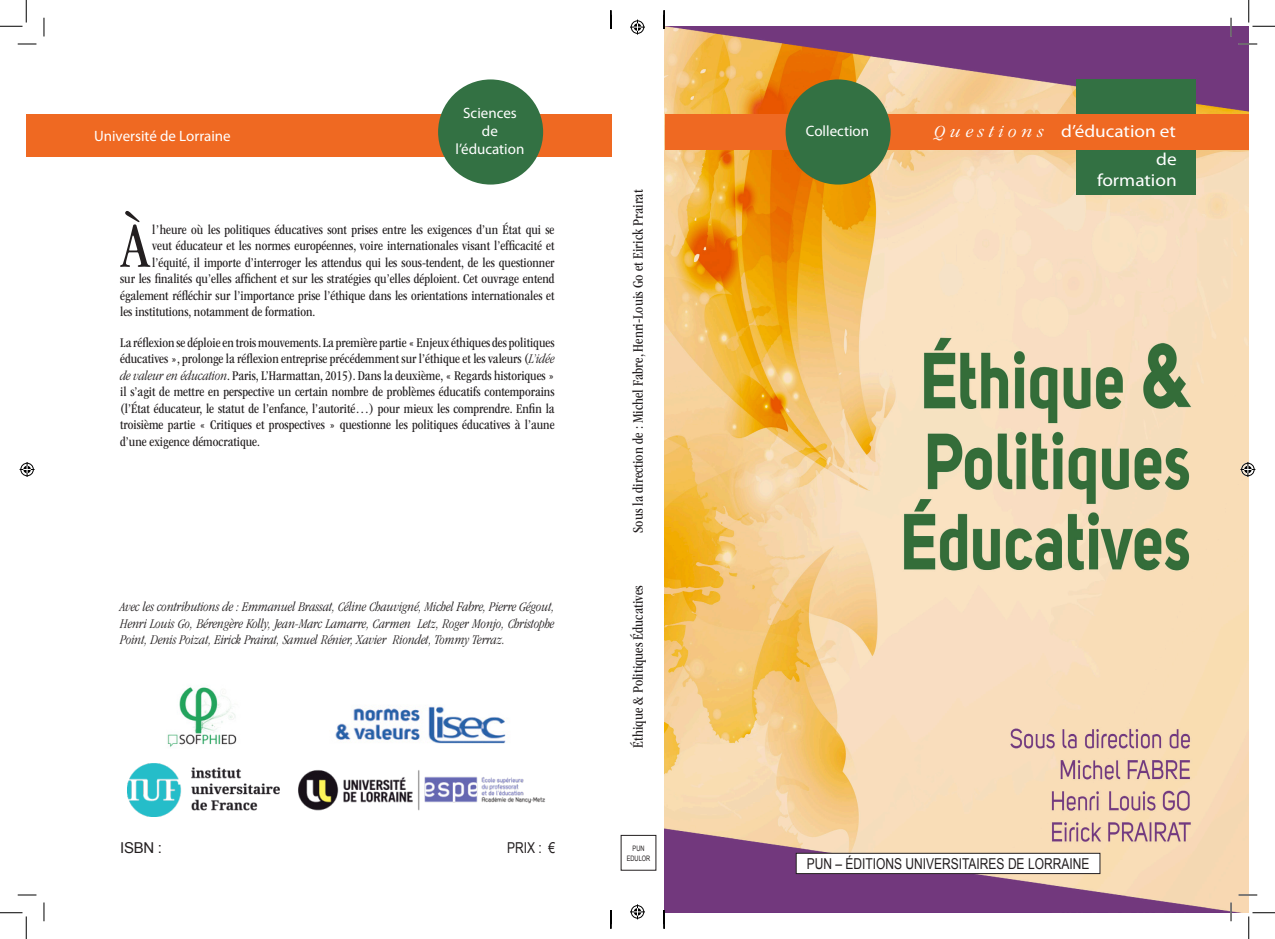
<style>
.page{position:relative;width:1275px;height:939px;background:#fff}
.page>*{position:absolute;margin:0;border:0;box-sizing:border-box;transform-origin:0 0}
.t1{font:condensed 66.12px "ITC Garamond Std";color:#231f20}
.t2{font:17.5px/21px "Myriad Pro";color:#fff;text-align:right;scale:1.1 1}
.t3{font:condensed 15px "ITC Garamond Std";color:#231f20}
.t4{font:15px/18px "Myriad Pro";color:#fff;text-align:center}
.t5{font:15px "Arial";color:#231f20;scale:.8 1}
.t6{font:15px "Arial";color:#231f20}
.t7{font:condensed 13.75px/16.5px "ITC Garamond Std";color:#231f20;text-align:justify}
.t8{font:italic 300 condensed 13.75px/16.5px "ITC Garamond Std";color:#231f20;text-align:justify}
.t9{font:7.5px "Arial";color:#231f20;scale:.75 1}
.s1{font-weight:300;font-style:italic}
.s2{font-family:"ITC Garamond Std";font-weight:300;font-style:italic;font-stretch:condensed}
</style>
<div class="page">
<img style="left:664px;top:26px;width:585px;height:886px">
<div style="left:26px;top:114px;width:585px;height:43px;background:#ef6922"></div>
<div style="left:1076px;top:79px;width:119px;height:116px;background:#337143"></div>
<div style="left:665px;top:114px;width:584px;height:36px;background:#ef6922"></div>
<div style="left:786px;top:79px;width:105px;height:105px;background:#337143;border-radius:50%"></div>
<div style="left:796px;top:853px;width:304px;height:20px;background:#fff"></div>
<div style="left:796px;top:852px;width:304px;height:21px;border:1px solid #231f20"></div>
<div style="left:438px;top:79px;width:105px;height:105px;background:#337143;border-radius:50%"></div>
<img style="left:335px;top:706px;width:171px;height:38px">
<img style="left:298px;top:770px;width:247px;height:41px">
<img style="left:127px;top:763px;width:153px;height:53px">
<img style="left:167px;top:687px;width:70px;height:60px">
<svg style="left:18px;top:43px;width:18px;height:2px"></svg>
<svg style="left:1238px;top:43px;width:19px;height:2px"></svg>
<svg style="left:18px;top:894px;width:18px;height:1px"></svg>
<svg style="left:1238px;top:894px;width:19px;height:1px"></svg>
<svg style="left:43px;top:18px;width:2px;height:18px"></svg>
<svg style="left:43px;top:902px;width:2px;height:19px"></svg>
<svg style="left:1230px;top:18px;width:2px;height:18px"></svg>
<svg style="left:1230px;top:902px;width:2px;height:19px"></svg>
<svg style="left:0;top:0;width:27px;height:27px"></svg>
<svg style="left:0;top:912px;width:27px;height:26px"></svg>
<svg style="left:1248px;top:0;width:27px;height:27px"></svg>
<svg style="left:1248px;top:912px;width:27px;height:26px"></svg>
<svg style="left:630px;top:20px;width:15px;height:15px"></svg>
<svg style="left:630px;top:904px;width:15px;height:15px"></svg>
<svg style="left:20px;top:462px;width:15px;height:15px"></svg>
<svg style="left:1240px;top:462px;width:15px;height:15px"></svg>
<svg style="left:610px;top:10px;width:2px;height:19px"></svg>
<svg style="left:610px;top:910px;width:2px;height:18px"></svg>
<svg style="left:663px;top:10px;width:2px;height:19px"></svg>
<svg style="left:663px;top:909px;width:2px;height:19px"></svg>
<p class="t4" style="left:94px;top:127px;width:138px">Université de Lorraine</p>
<p class="t4" style="left:456px;top:104px;width:70px">Sciences de l’éducation</p>
<p class="t1" style="left:121px;top:209px;width:29px">À</p>
<p class="t7" style="left:152px;top:221px;width:404px">l’heure où les politiques éducatives sont prises entre les exigences d’un État qui se</p>
<p class="t7" style="left:152px;top:237px;width:404px">veut éducateur et les normes européennes, voire internationales visant l’efficacité et</p>
<p class="t7" style="left:152px;top:254px;width:404px">l’équité, il importe d’interroger les attendus qui les sous-tendent, de les questionner</p>
<p class="t7" style="left:120px;top:270px;width:436px">sur les finalités qu’elles affichent et sur les stratégies qu’elles déploient. Cet ouvrage entend</p>
<p class="t7" style="left:120px;top:287px;width:436px">également réfléchir sur l’importance prise l’éthique dans les orientations internationales et</p>
<p class="t7" style="left:120px;top:303px;width:197px">les institutions, notamment de formation.</p>
<p class="t7" style="left:120px;top:334px;width:436px">La réflexion se déploie en trois mouvements. La première partie « Enjeux éthiques des politiques éducatives », prolonge la réflexion entreprise précédemment sur l’éthique et les valeurs (<span class="s1">L’idée de valeur en éducation</span>. Paris, L’Harmattan, 2015). Dans la deuxième, « Regards historiques » il s’agit de mettre en perspective un certain nombre de problèmes éducatifs contemporains (l’État éducateur, le statut de l’enfance, l’autorité…) pour mieux les comprendre. Enfin la troisième partie « Critiques et prospectives » questionne les politiques éducatives à l’aune d’une exigence démocratique.</p>
<p class="t8" style="left:120px;top:599px;width:436px">Avec les contributions de : Emmanuel Brassat, Céline Chauvigné, Michel Fabre, Pierre Gégout, Henri Louis Go, Bérengère Kolly, Jean-Marc Lamarre, Carmen Letz, Roger Monjo, Christophe Point, Denis Poizat, Eirick Prairat, Samuel Rénier, Xavier Riondet, Tommy Terraz.</p>
<p class="t6" style="left:120px;top:837px;width:43px">ISBN :</p>
<p class="t5" style="left:507px;top:837px;width:62px">PRIX : €</p>
<p class="t3" style="left:630px;top:532px;width:344px;rotate:-90deg">Sous la direction de : Michel Fabre, Henri-Louis Go et Eirick Prairat</p>
<p class="t3" style="left:630px;top:747px;width:163px;rotate:-90deg">Éthique &amp; Politiques Éducatives</p>
<p class="t9" style="left:633px;top:842px;width:17px">PUN</p>
<p class="t9" style="left:627px;top:852px;width:33px">EDULOR</p>
<p class="t4" style="left:806px;top:122px;width:65px">Collection</p>
<p class="t2" style="left:934px;top:121px;width:221px"><span class="s2">Q u e s t i o n s</span> d’éducation et</p>
<p class="t2" style="left:1097px;top:148px;width:74px">de formation</p>
<p class="t5" style="left:807px;top:853px;width:355px">PUN – ÉDITIONS UNIVERSITAIRES DE LORRAINE</p>
</div>
